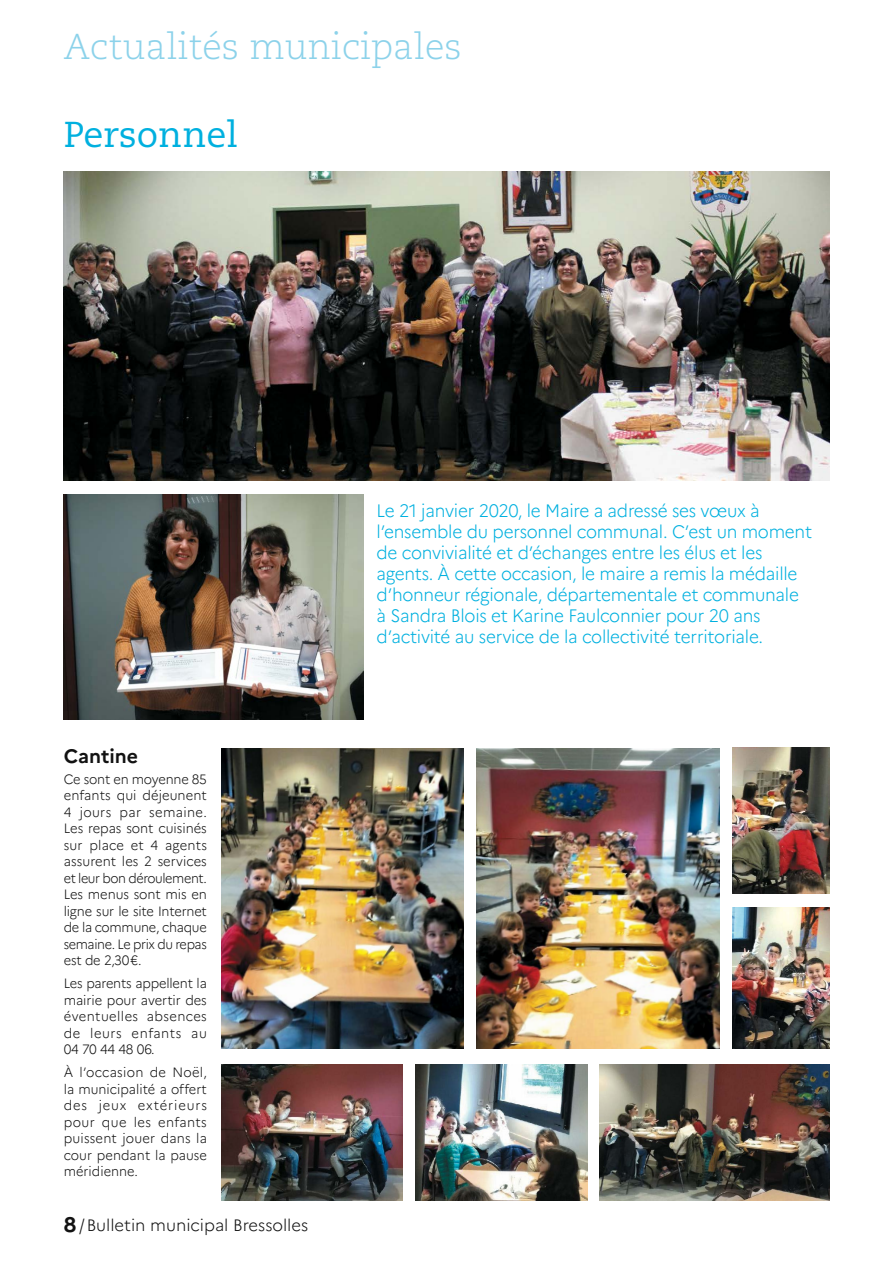
<style>
.page{position:relative;width:893px;height:1263px;background:#fff}
.page>*{position:absolute;margin:0;border:0;box-sizing:border-box;transform-origin:0 0}
.t1{font:300 36px "Caecilia LT Std";color:#8cd2ea}
.t2{font:36px "Caecilia LT Std";color:#00b0df}
.t3{font:700 19.5px "Marianne";color:#121212}
.t4{font:300 18px/21px "Marianne";letter-spacing:-.015em;color:#00b0df;scale:.95 1}
.t5{font:300 16.5px "Marianne";color:#121212}
.t6{font:300 13.5px/16.5px "Marianne";color:#121212;text-align:justify;scale:.95 1}
.t7{font:300 13.5px/16.5px "Marianne";color:#121212;text-align:justify;scale:.96 1}
.s1{font-weight:700;font-size:21px}
</style>
<div class="page">
<img style="left:221px;top:748px;width:243px;height:300px">
<img style="left:477px;top:748px;width:242px;height:300px">
<img style="left:222px;top:1064px;width:180px;height:136px">
<img style="left:415px;top:1064px;width:173px;height:136px">
<img style="left:600px;top:1064px;width:229px;height:136px">
<img style="left:732px;top:907px;width:97px;height:141px">
<img style="left:732px;top:748px;width:97px;height:145px">
<img style="left:64px;top:171px;width:765px;height:309px">
<img style="left:64px;top:494px;width:300px;height:225px">
<h1 class="t1" style="left:64px;top:27px;width:400px">Actualités municipales</h1>
<h1 class="t2" style="left:64px;top:113px;width:175px">Personnel</h1>
<h2 class="t3" style="left:64px;top:744px;width:76px">Cantine</h2>
<p class="t6" style="left:64px;top:771px;width:152px">Ce sont en moyenne 85 enfants qui déjeunent 4 jours par semaine.<br>Les repas sont cuisinés sur place et 4 agents assurent les 2 services et leur bon déroulement.<br>Les menus sont mis en ligne sur le site Internet de la commune, chaque semaine. Le prix du repas est de 2,30€.</p>
<p class="t6" style="left:64px;top:975px;width:152px">Les parents appellent la mairie pour avertir des éventuelles absences de leurs enfants au 04 70 44 48 06.</p>
<p class="t7" style="left:64px;top:1064px;width:151px">À l’occasion de Noël, la municipalité a offert des jeux extérieurs pour que les enfants puissent jouer dans la cour pendant la pause méridienne.</p>
<p class="t5" style="left:64px;top:1215px;width:246px"><span class="s1">8</span> /Bulletin municipal Bressolles</p>
<p class="t4" style="left:377px;top:500px;width:460px">Le 21 janvier 2020, le Maire a adressé ses vœux à l’ensemble du personnel communal. C’est un moment de convivialité et d’échanges entre les élus et les agents. À cette occasion, le maire a remis la médaille d’honneur régionale, départementale et communale à Sandra Blois et Karine Faulconnier pour 20 ans d’activité au service de la collectivité territoriale.</p>
</div>
